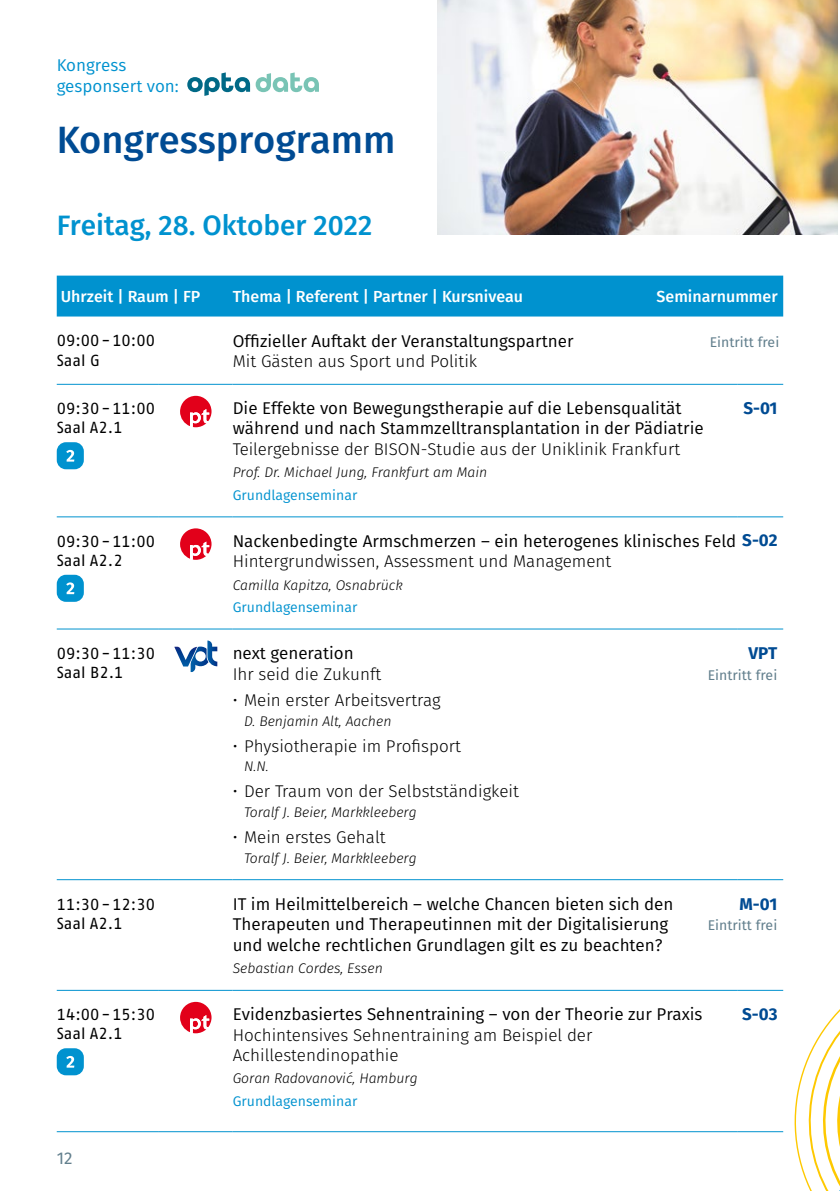
<style>
.page{position:relative;width:840px;height:1191px;background:#fff}
.page>*{position:absolute;margin:0;border:0;box-sizing:border-box;transform-origin:0 0}
.t1{font:500 38px "Fira Sans";color:#004b93}
.t2{font:500 28px "Fira Sans";color:#0092cf}
.t3{font:17px/20.4px "Fira Sans";color:#000}
.t4{font:300 17px/20.4px "Fira Sans";color:#000}
.t5{font:17px/20.4px "Fira Sans";color:#0092cf}
.t6{font:700 17px "Fira Sans";letter-spacing:-.02em;color:#004b93}
.t7{font:17px "Fira Sans";color:#627f8d}
.t8{font:16px/19.2px "Fago No Regular Tf";color:#000}
.t9{font:500 16px "Fira Sans";color:#fff}
.t10{font:italic 300 14px "Fira Sans";color:#000}
.t11{font:14px "Fira Sans";color:#0092cf}
.t12{font:14px "Fira Sans";color:#627f8d}
.s1{font-weight:700;color:#004b93}
.s2{font-weight:300}
</style>
<div class="page">
<img style="left:437px;top:0;width:400px;height:235px">
<svg style="left:794px;top:1010px;width:45px;height:181px"></svg>
<div style="left:57px;top:276px;width:725px;height:40px;background:#0092cf"></div>
<hr style="left:57px;top:384px;width:102px;height:1px;background:#0092cf">
<hr style="left:159px;top:384px;width:73px;height:1px;background:#0092cf">
<hr style="left:232px;top:384px;width:505px;height:1px;background:#0092cf">
<hr style="left:737px;top:384px;width:45px;height:1px;background:#0092cf">
<hr style="left:57px;top:516px;width:102px;height:1px;background:#0092cf">
<hr style="left:159px;top:516px;width:73px;height:1px;background:#0092cf">
<hr style="left:232px;top:516px;width:505px;height:1px;background:#0092cf">
<hr style="left:737px;top:516px;width:45px;height:1px;background:#0092cf">
<hr style="left:57px;top:628px;width:102px;height:1px;background:#0092cf">
<hr style="left:159px;top:628px;width:73px;height:1px;background:#0092cf">
<hr style="left:232px;top:628px;width:505px;height:1px;background:#0092cf">
<hr style="left:737px;top:628px;width:45px;height:1px;background:#0092cf">
<hr style="left:57px;top:879px;width:102px;height:1px;background:#0092cf">
<hr style="left:159px;top:879px;width:73px;height:1px;background:#0092cf">
<hr style="left:232px;top:879px;width:505px;height:1px;background:#0092cf">
<hr style="left:737px;top:879px;width:45px;height:1px;background:#0092cf">
<hr style="left:57px;top:990px;width:102px;height:1px;background:#0092cf">
<hr style="left:159px;top:990px;width:73px;height:1px;background:#0092cf">
<hr style="left:232px;top:990px;width:505px;height:1px;background:#0092cf">
<hr style="left:737px;top:990px;width:45px;height:1px;background:#0092cf">
<hr style="left:57px;top:1131px;width:102px;height:1px;background:#0092cf">
<hr style="left:159px;top:1131px;width:73px;height:1px;background:#0092cf">
<hr style="left:232px;top:1131px;width:505px;height:1px;background:#0092cf">
<hr style="left:737px;top:1131px;width:45px;height:1px;background:#0092cf">
<div style="left:57px;top:442px;width:27px;height:27px;background:#0092cf;border-radius:9px"></div>
<svg style="left:66px;top:450px;width:8px;height:11px"></svg>
<svg style="left:180px;top:396px;width:31px;height:31px"></svg>
<div style="left:57px;top:575px;width:27px;height:27px;background:#0092cf;border-radius:9px"></div>
<svg style="left:66px;top:582px;width:8px;height:12px"></svg>
<svg style="left:180px;top:528px;width:31px;height:32px"></svg>
<svg style="left:174px;top:640px;width:43px;height:32px"></svg>
<div style="left:57px;top:1048px;width:27px;height:27px;background:#0092cf;border-radius:9px"></div>
<svg style="left:66px;top:1056px;width:8px;height:11px"></svg>
<svg style="left:180px;top:1001px;width:31px;height:32px"></svg>
<svg style="left:187px;top:72px;width:132px;height:24px"></svg>
<p class="t5" style="left:57px;top:55px;width:123px">Kongress gesponsert von:</p>
<h1 class="t1" style="left:57px;top:109px;width:340px">Kongressprogramm</h1>
<h2 class="t2" style="left:57px;top:202px;width:317px">Freitag, 28. Oktober 2022</h2>
<p class="t9" style="left:61px;top:284px;width:141px">Uhrzeit | Raum | FP</p>
<p class="t9" style="left:232px;top:284px;width:292px">Thema | Referent | Partner | Kursniveau</p>
<p class="t9" style="left:656px;top:284px;width:123px">Seminarnummer</p>
<p class="t8" style="left:57px;top:331px;width:100px">09:00-10:00<br>Saal G</p>
<p class="t3" style="left:232px;top:331px;width:342px">Offizieller Auftakt der Veranstaltungspartner</p>
<p class="t12" style="left:709px;top:332px;width:71px">Eintritt frei</p>
<p class="t4" style="left:232px;top:351px;width:246px">Mit Gästen aus Sport und Politik</p>
<p class="t8" style="left:57px;top:399px;width:100px">09:30-11:00<br>Saal A2.1</p>
<p class="t3" style="left:232px;top:398px;width:472px">Die Effekte von Bewegungstherapie auf die Lebensqualität während und nach Stammzelltransplantation in der Pädiatrie</p>
<p class="t4" style="left:232px;top:439px;width:449px">Teilergebnisse der BISON-Studie aus der Uniklinik Frankfurt</p>
<p class="t10" style="left:232px;top:463px;width:256px">Prof. Dr. Michael Jung, Frankfurt am Main</p>
<p class="t11" style="left:232px;top:485px;width:126px">Grundlagenseminar</p>
<p class="t6" style="left:743px;top:393px;width:36px">S-01</p>
<p class="t8" style="left:57px;top:531px;width:100px">09:30-11:00<br>Saal A2.2</p>
<p class="t3" style="left:232px;top:530px;width:546px">Nackenbedingte Armschmerzen – ein heterogenes klinisches Feld <span class="s1">S-02<br></span><span class="s2">Hintergrundwissen, Assessment und Management</span></p>
<p class="t10" style="left:232px;top:575px;width:171px">Camilla Kapitza, Osnabrück</p>
<p class="t11" style="left:232px;top:597px;width:126px">Grundlagenseminar</p>
<p class="t8" style="left:57px;top:643px;width:100px">09:30-11:30<br>Saal B2.1</p>
<p class="t3" style="left:232px;top:643px;width:122px">next generation</p>
<p class="t6" style="left:748px;top:639px;width:30px">VPT</p>
<p class="t4" style="left:232px;top:663px;width:150px">Ihr seid die Zukunft</p>
<p class="t12" style="left:707px;top:665px;width:71px">Eintritt frei</p>
<p class="t4" style="left:232px;top:689px;width:209px">• Mein erster Arbeitsvertrag</p>
<p class="t10" style="left:244px;top:711px;width:149px">D. Benjamin Alt, Aachen</p>
<p class="t4" style="left:232px;top:735px;width:230px">• Physiotherapie im Profisport</p>
<p class="t10" style="left:244px;top:756px;width:26px">N.N.</p>
<p class="t4" style="left:232px;top:781px;width:287px">• Der Traum von der Selbstständigkeit</p>
<p class="t10" style="left:244px;top:802px;width:174px">Toralf J. Beier, Markkleeberg</p>
<p class="t4" style="left:232px;top:827px;width:154px">• Mein erstes Gehalt</p>
<p class="t10" style="left:244px;top:848px;width:174px">Toralf J. Beier, Markkleeberg</p>
<p class="t8" style="left:57px;top:894px;width:100px">11:30-12:30<br>Saal A2.1</p>
<p class="t3" style="left:232px;top:894px;width:442px">IT im Heilmittelbereich – welche Chancen bieten sich den</p>
<p class="t6" style="left:739px;top:890px;width:39px">M-01</p>
<p class="t3" style="left:232px;top:914px;width:437px">Therapeuten und Therapeutinnen mit der Digitalisierung</p>
<p class="t12" style="left:707px;top:915px;width:71px">Eintritt frei</p>
<p class="t3" style="left:232px;top:934px;width:431px">und welche rechtlichen Grundlagen gilt es zu beachten?</p>
<p class="t10" style="left:232px;top:958px;width:151px">Sebastian Cordes, Essen</p>
<p class="t8" style="left:57px;top:1004px;width:100px">14:00-15:30<br>Saal A2.1</p>
<p class="t3" style="left:232px;top:1004px;width:471px">Evidenzbasiertes Sehnentraining – von der Theorie zur Praxis</p>
<p class="t4" style="left:232px;top:1024px;width:361px">Hochintensives Sehnentraining am Beispiel der<br>Achillestendinopathie</p>
<p class="t10" style="left:232px;top:1068px;width:186px">Goran Radovanović, Hamburg</p>
<p class="t11" style="left:232px;top:1091px;width:126px">Grundlagenseminar</p>
<p class="t7" style="left:57px;top:1145px;width:17px">12</p>
<p class="t6" style="left:741px;top:999px;width:37px">S-03</p>
</div>
